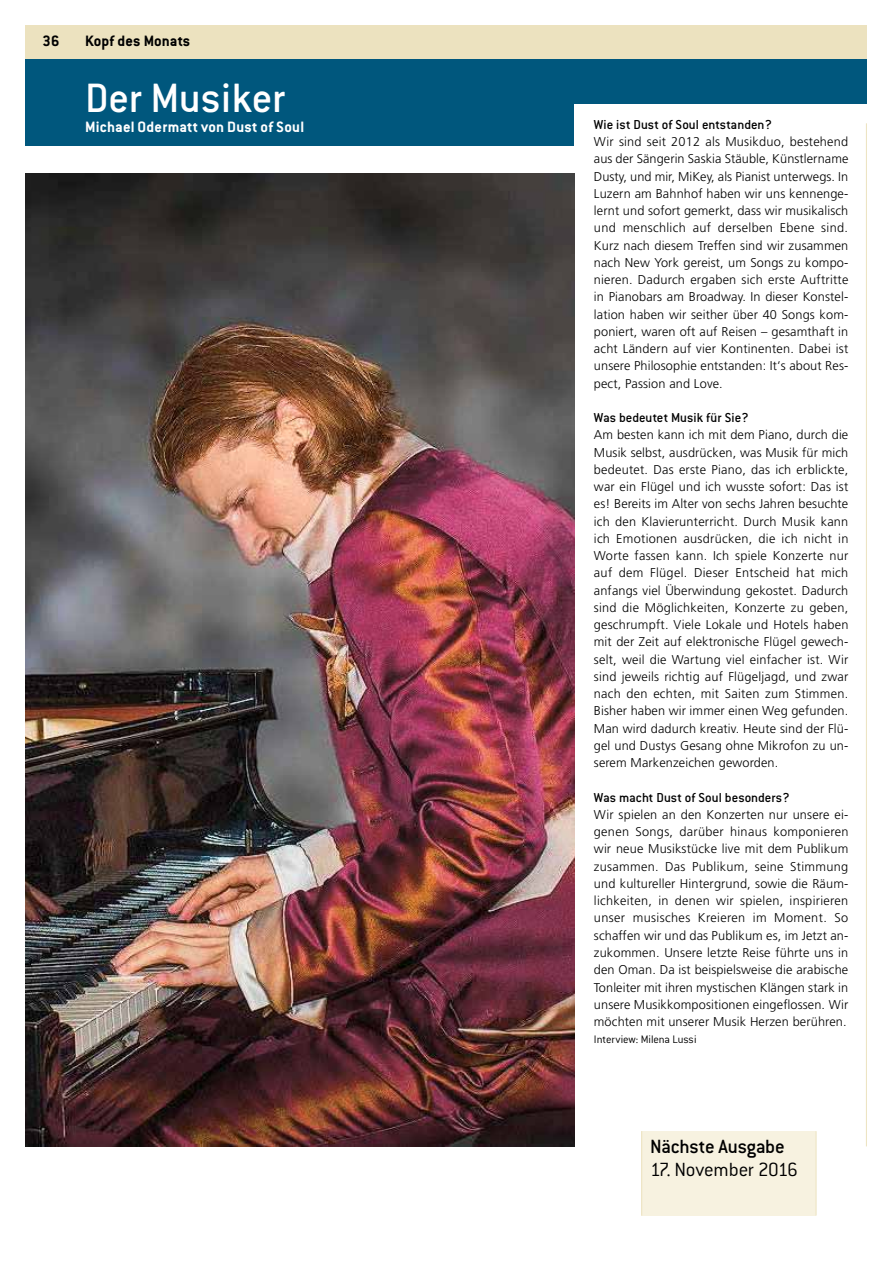
<style>
.page{position:relative;width:893px;height:1263px;background:#fff}
.page>*{position:absolute;margin:0;border:0;box-sizing:border-box;transform-origin:0 0}
.t1{font:500 45px "Conduit ITC Std";letter-spacing:-.005em;color:#fff}
.t2{font:300 21px "Conduit ITC Std";letter-spacing:-.015em;color:#000}
.t3{font:500 21px "Conduit ITC Std";letter-spacing:-.015em;color:#000}
.t4{font:700 16.5px "Conduit ITC Std";letter-spacing:.015em;color:#fff}
.t5{font:700 16.5px "Conduit ITC Std";letter-spacing:.01em;color:#000}
.t6{font:500 14.25px "Conduit ITC Std";color:#000}
.t7{font:300 12.75px/17.2px "Frutiger LT Std";letter-spacing:.01em;color:#000;text-align:justify}
.t8{font:300 12px "Conduit ITC Std";letter-spacing:-.005em;color:#000}
</style>
<div class="page">
<div style="left:26px;top:26px;width:841px;height:34px;background:#ece2bf"></div>
<div style="left:642px;top:1131px;width:174px;height:84px;background:#f7f2e0"></div>
<hr style="left:641px;top:1131px;width:1px;height:84px;background:#ece2bf">
<hr style="left:816px;top:1131px;width:1px;height:84px;background:#ece2bf">
<div style="left:26px;top:60px;width:841px;height:86px;background:#00577d"></div>
<div style="left:575px;top:104px;width:294px;height:43px;background:#fff"></div>
<hr style="left:866px;top:123px;width:1px;height:1023px;background:#ece2bf">
<img style="left:26px;top:174px;width:549px;height:973px">
<p class="t5" style="left:43px;top:31px;width:18px">36</p>
<p class="t5" style="left:85px;top:31px;width:107px">Kopf des Monats</p>
<h1 class="t1" style="left:85px;top:73px;width:202px">Der Musiker</h1>
<p class="t4" style="left:85px;top:117px;width:221px">Michael Odermatt von Dust of Soul</p>
<p class="t6" style="left:594px;top:116px;width:180px">Wie ist Dust of Soul entstanden?</p>
<p class="t7" style="left:594px;top:133px;width:256px">Wir sind seit 2012 als Musikduo, bestehend aus der Sängerin Saskia Stäuble, Künstlername Dusty, und mir, MiKey, als Pianist unterwegs. In Luzern am Bahnhof haben wir uns kennenge&shy;lernt und sofort gemerkt, dass wir musikalisch und menschlich auf derselben Ebene sind.<br>Kurz nach diesem Treffen sind wir zusammen nach New York gereist, um Songs zu kompo&shy;nieren. Dadurch ergaben sich erste Auftritte in Pianobars am Broadway. In dieser Konstel&shy;lation haben wir seither über 40 Songs kom&shy;poniert, waren oft auf Reisen – gesamthaft in acht Ländern auf vier Kontinenten. Dabei ist unsere Philosophie entstanden: It‘s about Res&shy;pect, Passion and Love.</p>
<p class="t6" style="left:594px;top:410px;width:156px">Was bedeutet Musik für Sie?</p>
<p class="t7" style="left:594px;top:427px;width:256px">Am besten kann ich mit dem Piano, durch die Musik selbst, ausdrücken, was Musik für mich bedeutet. Das erste Piano, das ich erblickte, war ein Flügel und ich wusste sofort: Das ist es! Bereits im Alter von sechs Jahren besuchte ich den Klavierunterricht. Durch Musik kann ich Emotionen ausdrücken, die ich nicht in Worte fassen kann. Ich spiele Konzerte nur auf dem Flügel. Dieser Entscheid hat mich anfangs viel Überwindung gekostet. Dadurch sind die Möglichkeiten, Konzerte zu geben, geschrumpft. Viele Lokale und Hotels haben mit der Zeit auf elektronische Flügel gewech&shy;selt, weil die Wartung viel einfacher ist. Wir sind jeweils richtig auf Flügeljagd, und zwar nach den echten, mit Saiten zum Stimmen.<br>Bisher haben wir immer einen Weg gefunden.<br>Man wird dadurch kreativ. Heute sind der Flü&shy;gel und Dustys Gesang ohne Mikrofon zu un&shy;serem Markenzeichen geworden.</p>
<p class="t6" style="left:594px;top:789px;width:197px">Was macht Dust of Soul besonders?</p>
<p class="t7" style="left:594px;top:806px;width:256px">Wir spielen an den Konzerten nur unsere ei&shy;genen Songs, darüber hinaus komponieren wir neue Musikstücke live mit dem Publikum zusammen. Das Publikum, seine Stimmung und kultureller Hintergrund, sowie die Räum&shy;lichkeiten, in denen wir spielen, inspirieren unser musisches Kreieren im Moment. So schaffen wir und das Publikum es, im Jetzt an&shy;zukommen. Unsere letzte Reise führte uns in den Oman. Da ist beispielsweise die arabische Tonleiter mit ihren mystischen Klängen stark in unsere Musikkompositionen eingeflossen. Wir möchten mit unserer Musik Herzen berühren.</p>
<p class="t8" style="left:594px;top:1033px;width:104px">Interview: Milena Lussi</p>
<h2 class="t3" style="left:650px;top:1135px;width:136px">Nächste Ausgabe</h2>
<h2 class="t2" style="left:650px;top:1158px;width:149px">17. November 2016</h2>
</div>
